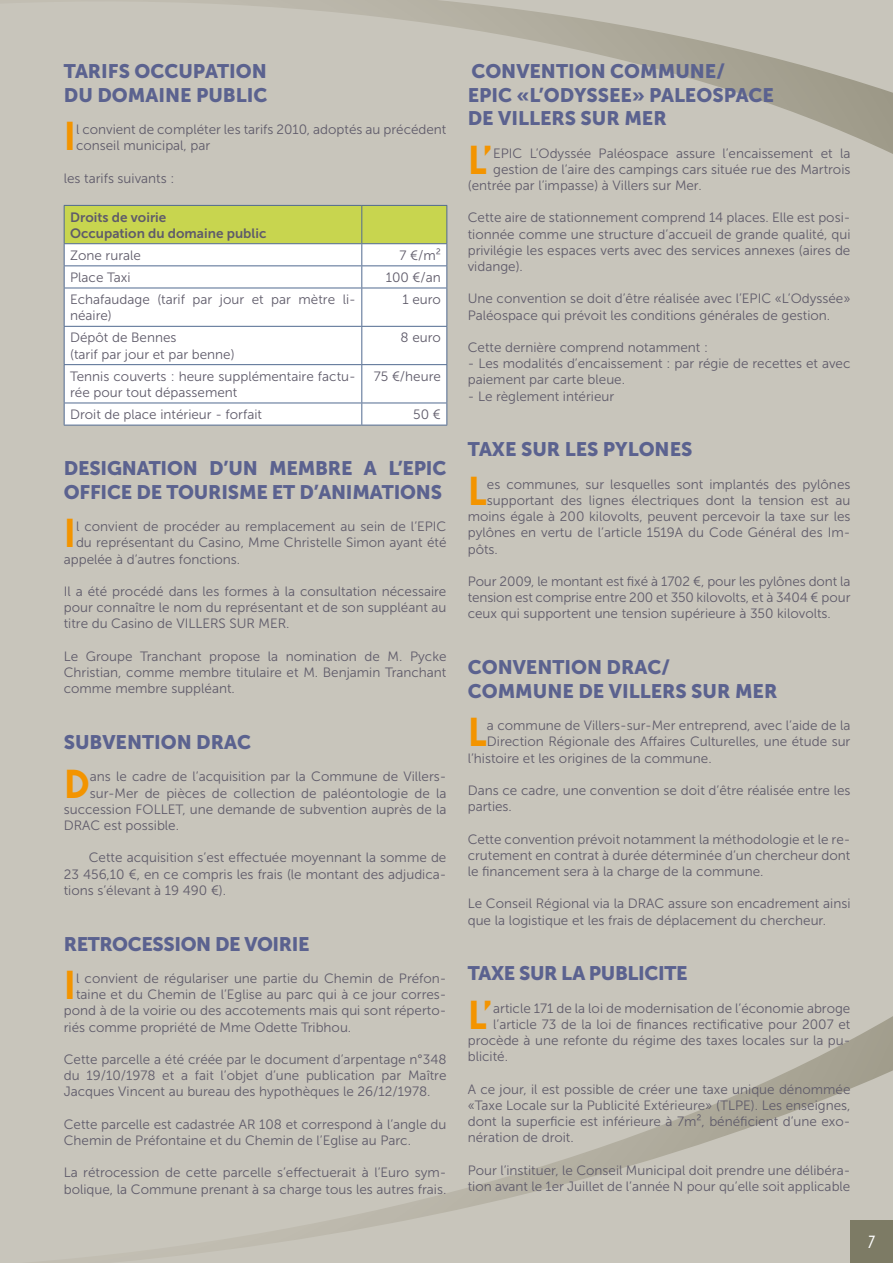
<style>
.page{position:relative;width:893px;height:1263px;background:#c8c5bb}
.page>*{position:absolute;margin:0;border:0;box-sizing:border-box;transform-origin:0 0}
.t1{font:700 41.25px "Mostra One";color:#f39400}
.t2{font:19.5px/23.4px "Museo Sans 900";color:#5b628f}
.t3{font:19.5px "Museo Sans 900";letter-spacing:-.02em;color:#5b628f}
.t4{font:18px "Mostra One";color:#fff}
.t5{font:13.5px/16.2px "Museo Sans 300";color:#5f5b6a}
.t6{font:13.5px/16.2px "Museo Sans 700";color:#5f5b6a}
</style>
<div class="page">
<svg style="left:65px;top:289px;width:381px;height:136px"></svg>
<svg style="left:64px;top:205px;width:383px;height:83px"></svg>
<hr style="left:64px;top:288px;width:298px;height:1px;background:#516a90">
<hr style="left:64px;top:288px;width:1px;height:38px;background:#516a90">
<hr style="left:362px;top:288px;width:85px;height:1px;background:#516a90">
<hr style="left:361px;top:288px;width:1px;height:38px;background:#516a90">
<hr style="left:446px;top:288px;width:1px;height:38px;background:#516a90">
<hr style="left:64px;top:326px;width:298px;height:1px;background:#516a90">
<hr style="left:64px;top:327px;width:1px;height:37px;background:#516a90">
<hr style="left:362px;top:326px;width:85px;height:1px;background:#516a90">
<hr style="left:361px;top:327px;width:1px;height:37px;background:#516a90">
<hr style="left:446px;top:327px;width:1px;height:37px;background:#516a90">
<hr style="left:64px;top:364px;width:298px;height:1px;background:#516a90">
<hr style="left:64px;top:365px;width:1px;height:38px;background:#516a90">
<hr style="left:362px;top:364px;width:85px;height:1px;background:#516a90">
<hr style="left:361px;top:365px;width:1px;height:38px;background:#516a90">
<hr style="left:446px;top:365px;width:1px;height:38px;background:#516a90">
<hr style="left:64px;top:403px;width:298px;height:1px;background:#516a90">
<svg style="left:64px;top:403px;width:1px;height:22px"></svg>
<hr style="left:362px;top:403px;width:85px;height:1px;background:#516a90">
<svg style="left:361px;top:403px;width:1px;height:22px"></svg>
<svg style="left:446px;top:403px;width:1px;height:22px"></svg>
<hr style="left:64px;top:425px;width:298px;height:1px;background:#516a90">
<hr style="left:362px;top:425px;width:85px;height:1px;background:#516a90">
<h2 class="t2" style="left:64px;top:60px;width:205px">TARIFS OCCUPATION<br>DU DOMAINE PUBLIC</h2>
<h1 class="t1" style="left:64px;top:113px;width:14px">I</h1>
<p class="t5" style="left:76px;top:122px;width:372px">l convient de compléter les tarifs 2010, adoptés au précédent conseil municipal, par</p>
<p class="t5" style="left:64px;top:170px;width:112px">les tarifs suivants :</p>
<p class="t6" style="left:70px;top:209px;width:198px">Droits de voirie<br>Occupation du domaine public</p>
<p class="t5" style="left:70px;top:247px;width:72px">Zone rurale</p>
<p class="t5" style="left:399px;top:247px;width:43px">7 €/m²</p>
<p class="t5" style="left:70px;top:269px;width:62px">Place Taxi</p>
<p class="t5" style="left:386px;top:269px;width:57px">100 €/an</p>
<p class="t5" style="left:70px;top:291px;width:287px">Echafaudage (tarif par jour et par mètre li&shy;néaire)</p>
<p class="t5" style="left:402px;top:291px;width:40px">1 euro</p>
<p class="t5" style="left:70px;top:330px;width:166px">Dépôt de Bennes<br>(tarif par jour et par benne)</p>
<p class="t5" style="left:401px;top:330px;width:42px">8 euro</p>
<p class="t5" style="left:70px;top:368px;width:287px">Tennis couverts : heure supplémentaire factu&shy;rée pour tout dépassement</p>
<p class="t5" style="left:374px;top:368px;width:69px">75 €/heure</p>
<p class="t5" style="left:70px;top:406px;width:193px">Droit de place intérieur - forfait</p>
<p class="t5" style="left:413px;top:406px;width:29px">50 €</p>
<h2 class="t2" style="left:64px;top:457px;width:384px">DESIGNATION D’UN MEMBRE A L’EPIC<br>OFFICE DE TOURISME ET D’ANIMATIONS</h2>
<h1 class="t1" style="left:64px;top:510px;width:14px">I</h1>
<p class="t5" style="left:76px;top:518px;width:372px">l convient de procéder au remplacement au sein de l’EPIC</p>
<p class="t5" style="left:76px;top:535px;width:372px">du représentant du Casino, Mme Christelle Simon ayant été</p>
<p class="t5" style="left:64px;top:551px;width:178px">appelée à d’autres fonctions.</p>
<p class="t5" style="left:64px;top:583px;width:384px;text-align:justify">Il a été procédé dans les formes à la consultation nécessaire pour connaître le nom du représentant et de son suppléant au titre du Casino de VILLERS SUR MER.</p>
<p class="t5" style="left:64px;top:648px;width:384px;text-align:justify">Le Groupe Tranchant propose la nomination de M. Pycke Christian, comme membre titulaire et M. Benjamin Tranchant comme membre suppléant.</p>
<h2 class="t2" style="left:64px;top:730px;width:189px">SUBVENTION DRAC</h2>
<h1 class="t1" style="left:64px;top:760px;width:28px">D</h1>
<p class="t5" style="left:90px;top:769px;width:358px">ans le cadre de l’acquisition par la Commune de Villers-</p>
<p class="t5" style="left:90px;top:785px;width:358px">sur-Mer de pièces de collection de paléontologie de la</p>
<p class="t5" style="left:64px;top:801px;width:384px">succession FOLLET, une demande de subvention auprès de la</p>
<p class="t5" style="left:64px;top:817px;width:117px">DRAC est possible.</p>
<p class="t5" style="left:64px;top:850px;width:384px;text-align:justify;text-indent:25px">Cette acquisition s’est effectuée moyennant la somme de 23 456,10 €, en ce compris les frais (le montant des adjudica&shy;tions s’élevant à 19 490 €).</p>
<h2 class="t3" style="left:64px;top:933px;width:247px">RETROCESSION DE VOIRIE</h2>
<h1 class="t1" style="left:64px;top:962px;width:14px">I</h1>
<p class="t5" style="left:76px;top:970px;width:372px">l convient de régulariser une partie du Chemin de Préfon-</p>
<p class="t5" style="left:76px;top:986px;width:372px">taine et du Chemin de l’Eglise au parc qui à ce jour corres-</p>
<p class="t5" style="left:64px;top:1003px;width:384px">pond à de la voirie ou des accotements mais qui sont réperto-</p>
<p class="t5" style="left:64px;top:1019px;width:289px">riés comme propriété de Mme Odette Tribhou.</p>
<p class="t5" style="left:64px;top:1051px;width:384px;text-align:justify">Cette parcelle a été créée par le document d’arpentage n°348 du 19/10/1978 et a fait l’objet d’une publication par Maître Jacques Vincent au bureau des hypothèques le 26/12/1978.</p>
<p class="t5" style="left:64px;top:1116px;width:384px">Cette parcelle est cadastrée AR 108 et correspond à l’angle du<br>Chemin de Préfontaine et du Chemin de l’Eglise au Parc.</p>
<p class="t5" style="left:64px;top:1165px;width:384px">La rétrocession de cette parcelle s’effectuerait à l’Euro sym&shy;bolique, la Commune prenant à sa charge tous les autres frais.</p>
<h2 class="t2" style="left:468px;top:60px;width:308px">CONVENTION COMMUNE/<br>EPIC «L’ODYSSEE» PALEOSPACE<br>DE VILLERS SUR MER</h2>
<h1 class="t1" style="left:468px;top:136px;width:27px">L’</h1>
<p class="t5" style="left:493px;top:145px;width:359px">EPIC L’Odyssée Paléospace assure l’encaissement et la</p>
<p class="t5" style="left:493px;top:161px;width:359px">gestion de l’aire des campings cars située rue des Martrois</p>
<p class="t5" style="left:468px;top:177px;width:235px">(entrée par l’impasse) à Villers sur Mer.</p>
<p class="t5" style="left:468px;top:210px;width:384px;text-align:justify">Cette aire de stationnement comprend 14 places. Elle est posi&shy;tionnée comme une structure d’accueil de grande qualité, qui privilégie les espaces verts avec des services annexes (aires de vidange).</p>
<p class="t5" style="left:468px;top:291px;width:384px">Une convention se doit d’être réalisée avec l’EPIC «L’Odyssée»<br>Paléospace qui prévoit les conditions générales de gestion.</p>
<p class="t5" style="left:468px;top:339px;width:242px">Cette dernière comprend notamment :</p>
<p class="t5" style="left:468px;top:356px;width:384px">- Les modalités d’encaissement : par régie de recettes et avec paiement par carte bleue.</p>
<p class="t5" style="left:468px;top:388px;width:148px">- Le règlement intérieur</p>
<h2 class="t2" style="left:468px;top:438px;width:226px">TAXE SUR LES PYLONES</h2>
<h1 class="t1" style="left:468px;top:468px;width:21px">L</h1>
<p class="t5" style="left:487px;top:476px;width:365px">es communes, sur lesquelles sont implantés des pylônes</p>
<p class="t5" style="left:487px;top:492px;width:365px">supportant des lignes électriques dont la tension est au</p>
<p class="t5" style="left:468px;top:509px;width:384px">moins égale à 200 kilovolts, peuvent percevoir la taxe sur les</p>
<p class="t5" style="left:468px;top:525px;width:384px">pylônes en vertu de l’article 1519A du Code Général des Im-</p>
<p class="t5" style="left:468px;top:541px;width:32px">pôts.</p>
<p class="t5" style="left:468px;top:573px;width:384px;text-align:justify">Pour 2009, le montant est fixé à 1702 €, pour les pylônes dont la tension est comprise entre 200 et 350 kilovolts, et à 3404 € pour ceux qui supportent une tension supérieure à 350 kilovolts.</p>
<h2 class="t2" style="left:468px;top:656px;width:311px">CONVENTION DRAC/<br>COMMUNE DE VILLERS SUR MER</h2>
<h1 class="t1" style="left:468px;top:709px;width:21px">L</h1>
<p class="t5" style="left:487px;top:717px;width:365px">a commune de Villers-sur-Mer entreprend, avec l’aide de la</p>
<p class="t5" style="left:487px;top:734px;width:365px">Direction Régionale des Affaires Culturelles, une étude sur</p>
<p class="t5" style="left:468px;top:750px;width:245px">l’histoire et les origines de la commune.</p>
<p class="t5" style="left:468px;top:782px;width:384px">Dans ce cadre, une convention se doit d’être réalisée entre les parties.</p>
<p class="t5" style="left:468px;top:831px;width:384px;text-align:justify">Cette convention prévoit notamment la méthodologie et le re&shy;crutement en contrat à durée déterminée d’un chercheur dont le financement sera à la charge de la commune.</p>
<p class="t5" style="left:468px;top:896px;width:384px">Le Conseil Régional via la DRAC assure son encadrement ainsi que la logistique et les frais de déplacement du chercheur.</p>
<h2 class="t3" style="left:468px;top:962px;width:221px">TAXE SUR LA PUBLICITE</h2>
<h1 class="t1" style="left:468px;top:991px;width:27px">L’</h1>
<p class="t5" style="left:493px;top:1000px;width:359px">article 171 de la loi de modernisation de l’économie abroge</p>
<p class="t5" style="left:493px;top:1016px;width:359px">l’article 73 de la loi de finances rectificative pour 2007 et</p>
<p class="t5" style="left:468px;top:1032px;width:384px">procède à une refonte du régime des taxes locales sur la pu-</p>
<p class="t5" style="left:468px;top:1049px;width:42px">blicité.</p>
<p class="t5" style="left:468px;top:1081px;width:384px;text-align:justify">A ce jour, il est possible de créer une taxe unique dénommée «Taxe Locale sur la Publicité Extérieure» (TLPE). Les enseignes, dont la superficie est inférieure à 7m², bénéficient d’une exo&shy;nération de droit.</p>
<p class="t5" style="left:468px;top:1162px;width:384px">Pour l’instituer, le Conseil Municipal doit prendre une délibéra&shy;tion avant le 1er Juillet de l’année N pour qu’elle soit applicable</p>
<h3 class="t4" style="left:868px;top:1232px;width:9px">7</h3>
</div>
